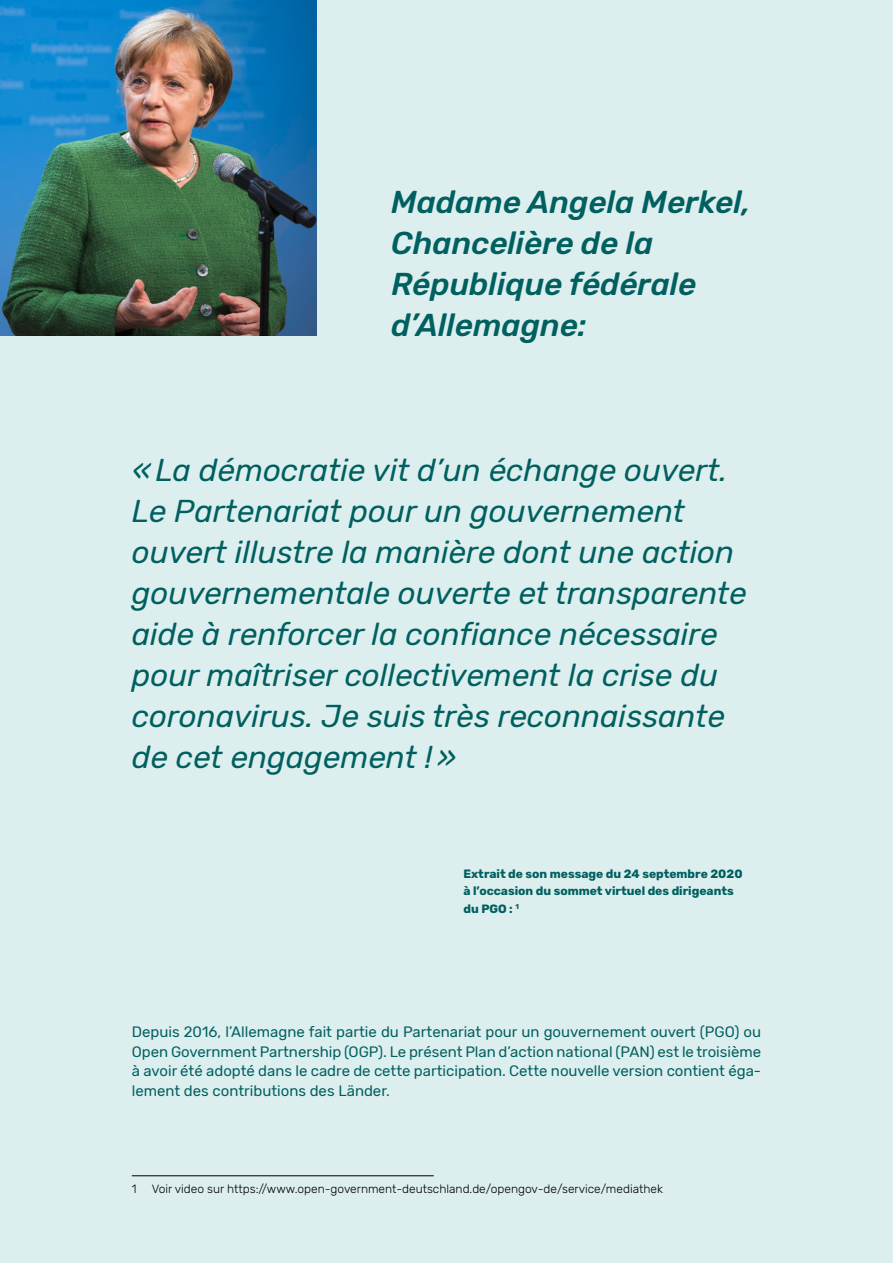
<style>
.page{position:relative;width:893px;height:1263px;background:#dceeee}
.page>*{position:absolute;margin:0;border:0;box-sizing:border-box;transform-origin:0 0}
.t1{font:italic 31.5px/41px "Rubik";color:#005f5f}
.t2{font:italic 500 31.5px/41px "Rubik";color:#005f5f}
.t3{font:15px/19.5px "Rubik";color:#005f5f;text-align:justify}
.t4{font:300 12px "Rubik";color:#000}
.t5{font:700 12px/17.2px "Rubik";color:#005f5f}
</style>
<div class="page">
<hr style="left:132px;top:1175px;width:302px;height:1px;background:#000">
<img style="left:0;top:0;width:317px;height:335px">
<p class="t2" style="left:391px;top:183px;width:361px">Madame Angela Merkel,<br>Chancelière de la<br>République fédérale d’Allemagne:</p>
<p class="t1" style="left:132px;top:450px;width:616px">«La démocratie vit d’un échange ouvert.<br>Le Partenariat pour un gouvernement ouvert illustre la manière dont une action gouvernementale ouverte et transparente aide à renforcer la confiance nécessaire pour maîtriser collectivement la crise du coronavirus. Je suis très reconnaissante de cet engagement !»</p>
<p class="t5" style="left:463px;top:866px;width:281px">Extrait de son message du 24 septembre 2020 à l’occasion du sommet virtuel des dirigeants du PGO : <sup>1</sup></p>
<p class="t3" style="left:132px;top:1022px;width:631px">Depuis 2016, l’Allemagne fait partie du Partenariat pour un gouvernement ouvert (PGO) ou Open Government Partnership (OGP). Le présent Plan d’action national (PAN) est le troisième à avoir été adopté dans le cadre de cette participation. Cette nouvelle version contient éga&shy;lement des contributions des Länder.</p>
<p class="t4" style="left:132px;top:1182px;width:6px">1</p>
<p class="t4" style="left:152px;top:1182px;width:513px">Voir video sur https://www.open-government-deutschland.de/opengov-de/service/mediathek</p>
</div>
